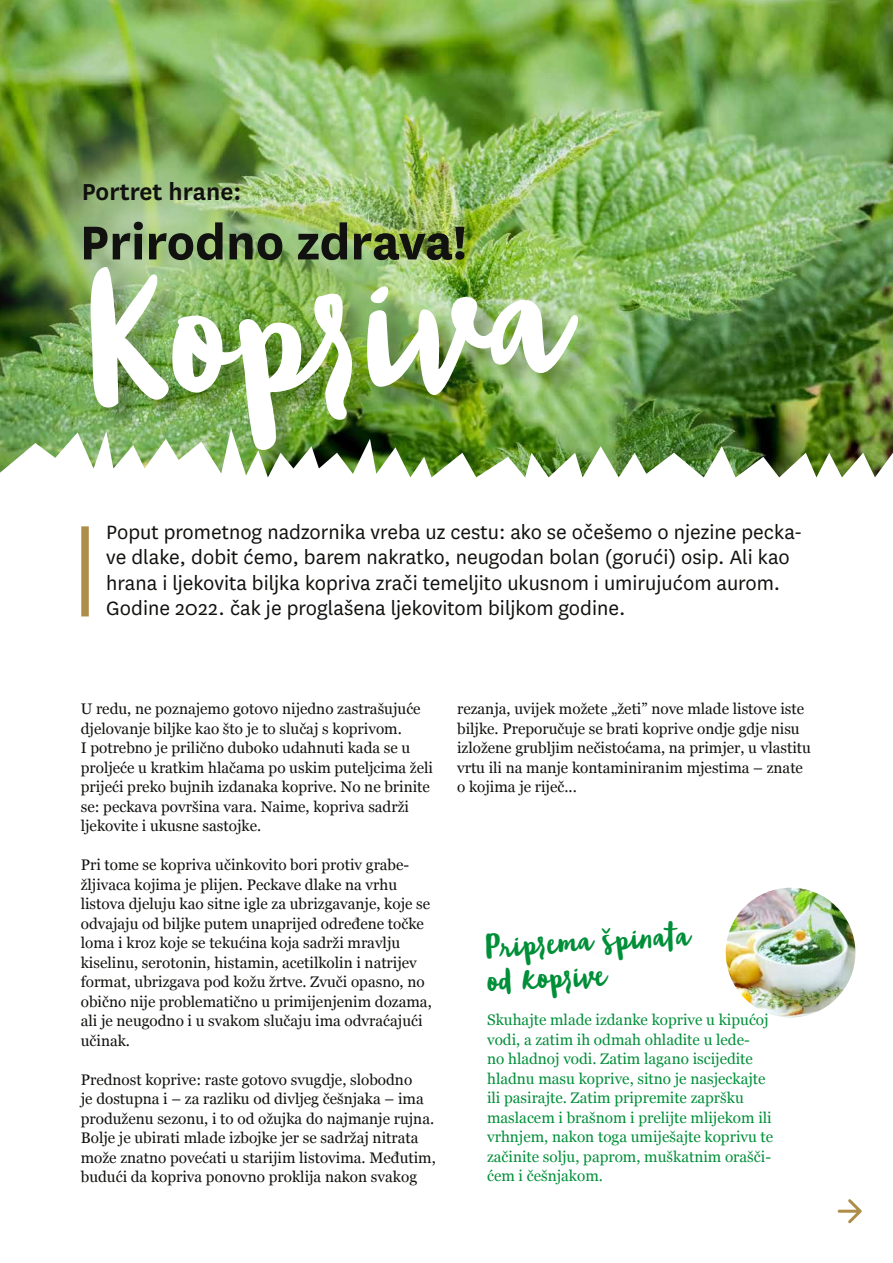
<style>
.page{position:relative;width:893px;height:1263px;background:#fff}
.page>*{position:absolute;margin:0;border:0;box-sizing:border-box;transform-origin:0 0}
.t1{font:146.7px "Blog Script";color:#fff}
.t2{font:700 55.5px "National";color:#11110f}
.t3{font:27px/34.7px "Blog Script";color:#008f39}
.t4{font:600 27px "National";color:#11110f}
.t5{font:22.5px/25.5px "National";color:#11110f}
.t6{font:15.3px/19.5px "Georgia";color:#11110f}
.t7{font:15.3px/19.5px "Georgia";color:#008f39}
</style>
<div class="page">
<img style="left:0;top:0;width:893px;height:428px">
<img style="left:191px;top:91px;width:280px;height:280px;border-radius:50%">
<img style="left:0;top:102px;width:248px;height:280px">
<img style="left:10px;top:78px;width:279px;height:280px;border-radius:50%">
<div style="left:81px;top:526px;width:8px;height:90px;background:#ad8d48"></div>
<svg style="left:838px;top:1199px;width:24px;height:24px"></svg>
<div style="left:94px;top:271px;width:509px;height:204px;background:#11110f;opacity:.27"></div>
<img style="left:0;top:428px;width:893px;height:50px">
<img style="left:726px;top:888px;width:129px;height:129px;border-radius:65px">
<h3 class="t4" style="left:82px;top:173px;width:161px">Portret hrane:</h3>
<h2 class="t2" style="left:80px;top:203px;width:388px">Prirodno zdrava!</h2>
<h1 class="t1" style="left:78px;top:260px;width:486px;rotate:-3deg">Kopriva</h1>
<p class="t5" style="left:106px;top:518px;width:698px">Poput prometnog nadzornika vreba uz cestu: ako se očešemo o njezine pecka&shy;ve dlake, dobit ćemo, barem nakratko, neugodan bolan (gorući) osip. Ali kao hrana i ljekovita biljka kopriva zrači temeljito ukusnom i umirujućom aurom.<br>Godine 2022. čak je proglašena ljekovitom biljkom godine.</p>
<p class="t6" style="left:81px;top:698px;width:354px">U redu, ne poznajemo gotovo nijedno zastrašujuće djelovanje biljke kao što je to slučaj s koprivom.<br>I potrebno je prilično duboko udahnuti kada se u proljeće u kratkim hlačama po uskim puteljcima želi prijeći preko bujnih izdanaka koprive. No ne brinite se: peckava površina vara. Naime, kopriva sadrži ljekovite i ukusne sastojke.</p>
<p class="t6" style="left:81px;top:854px;width:352px">Pri tome se kopriva učinkovito bori protiv grabe&shy;žljivaca kojima je plijen. Peckave dlake na vrhu listova djeluju kao sitne igle za ubrizgavanje, koje se odvajaju od biljke putem unaprijed određene točke loma i kroz koje se tekućina koja sadrži mravlju kiselinu, serotonin, histamin, acetilkolin i natrijev format, ubrizgava pod kožu žrtve. Zvuči opasno, no obično nije problematično u primijenjenim dozama, ali je neugodno i u svakom slučaju ima odvraćajući učinak.</p>
<p class="t6" style="left:81px;top:1069px;width:357px">Prednost koprive: raste gotovo svugdje, slobodno<br>je dostupna i – za razliku od divljeg češnjaka – ima produženu sezonu, i to od ožujka do najmanje rujna.<br>Bolje je ubirati mlade izbojke jer se sadržaj nitrata može znatno povećati u starijim listovima. Međutim, budući da kopriva ponovno proklija nakon svakog</p>
<p class="t6" style="left:457px;top:698px;width:355px">rezanja, uvijek možete „žeti” nove mlade listove iste biljke. Preporučuje se brati koprive ondje gdje nisu izložene grubljim nečistoćama, na primjer, u vlastitu vrtu ili na manje kontaminiranim mjestima – znate o kojima je riječ...</p>
<h3 class="t3" style="left:484px;top:929px;width:207px;rotate:-3deg">Priprema špinata od koprive</h3>
<p class="t7" style="left:487px;top:1009px;width:288px">Skuhajte mlade izdanke koprive u kipućoj vodi, a zatim ih odmah ohladite u lede-<br>no hladnoj vodi. Zatim lagano iscijedite hladnu masu koprive, sitno je nasjeckajte ili pasirajte. Zatim pripremite zapršku maslacem i brašnom i prelijte mlijekom ili vrhnjem, nakon toga umiješajte koprivu te začinite solju, paprom, muškatnim orašči&shy;ćem i češnjakom.</p>
</div>
